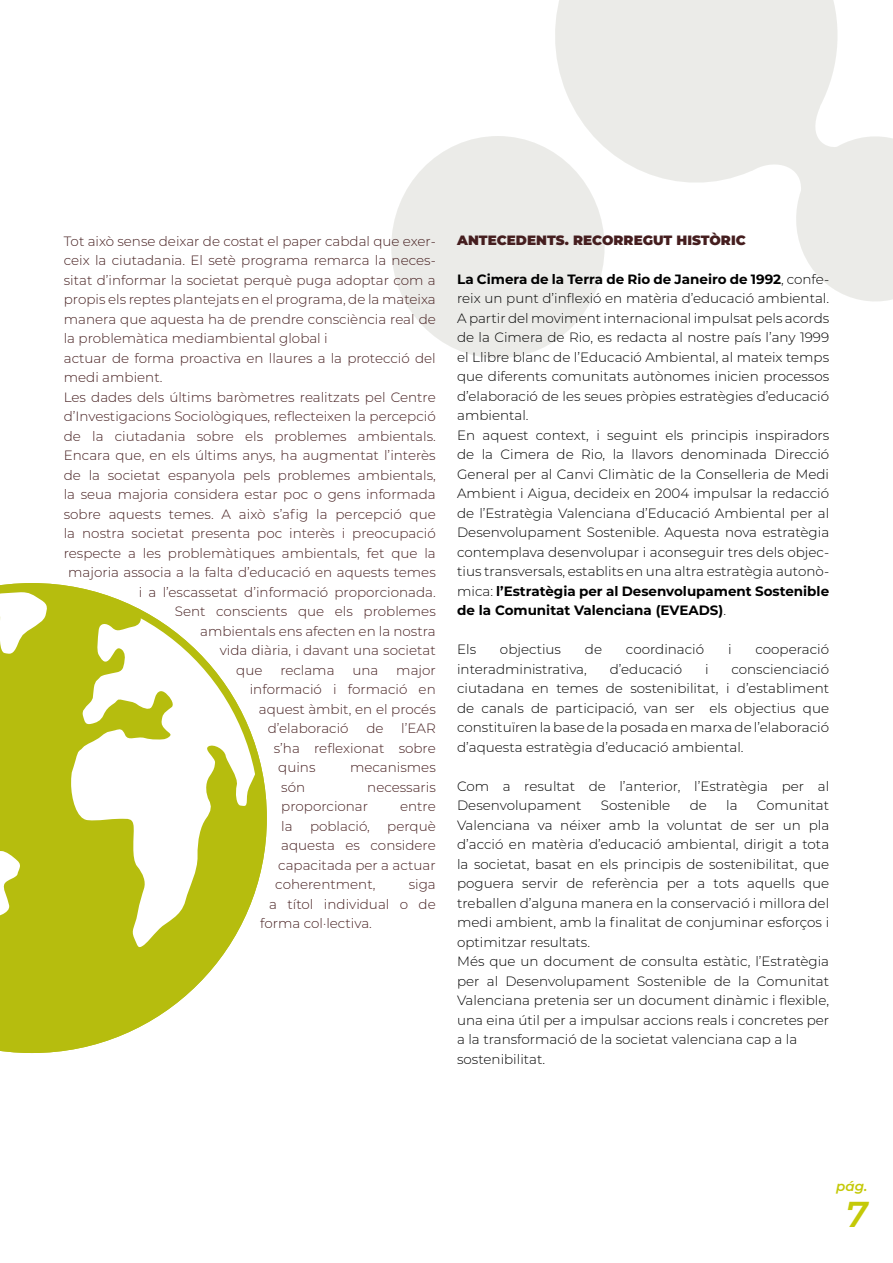
<style>
.page{position:relative;width:893px;height:1263px;background:#fff}
.page>*{position:absolute;margin:0;border:0;box-sizing:border-box;transform-origin:0 0}
.t1{font:italic 600 36px "Montserrat";color:#c4c907}
.t2{font:300 13.5px/19.5px "Montserrat";color:#000}
.t3{font:300 13.5px/19.5px "Montserrat";color:#451e1f}
.t4{font:900 13.5px "Montserrat";color:#451e1f}
.t5{font:italic 600 13.5px "Montserrat";color:#c4c907}
.s1{font-weight:700}
</style>
<div class="page">
<svg style="left:555px;top:0;width:338px;height:302px;fill:#ebebe8"></svg>
<div style="left:391px;top:136px;width:214px;height:222px;background:#ebebe8;border-radius:50%"></div>
<svg style="left:0;top:583px;width:267px;height:470px"></svg>
<p class="t3" style="left:64px;top:231px;width:374px">Tot això sense deixar de costat el paper cabdal que exer-</p>
<p class="t3" style="left:64px;top:250px;width:374px">ceix la ciutadania. El setè programa remarca la neces-</p>
<p class="t3" style="left:64px;top:270px;width:373px">sitat d’informar la societat perquè puga adoptar com a</p>
<p class="t3" style="left:64px;top:289px;width:373px">propis els reptes plantejats en el programa, de la mateixa</p>
<p class="t3" style="left:64px;top:309px;width:374px">manera que aquesta ha de prendre consciència real de</p>
<p class="t3" style="left:64px;top:328px;width:266px">la problemàtica mediambiental global i</p>
<p class="t3" style="left:64px;top:348px;width:373px">actuar de forma proactiva en llaures a la protecció del</p>
<p class="t3" style="left:64px;top:367px;width:100px">medi ambient.</p>
<p class="t3" style="left:64px;top:387px;width:374px">Les dades dels últims baròmetres realitzats pel Centre</p>
<p class="t3" style="left:64px;top:406px;width:374px">d’Investigacions Sociològiques, reflecteixen la percepció</p>
<p class="t3" style="left:64px;top:426px;width:374px">de la ciutadania sobre els problemes ambientals.</p>
<p class="t3" style="left:64px;top:445px;width:373px">Encara que, en els últims anys, ha augmentat l’interès</p>
<p class="t3" style="left:64px;top:465px;width:374px">de la societat espanyola pels problemes ambientals,</p>
<p class="t3" style="left:64px;top:484px;width:373px">la seua majoria considera estar poc o gens informada</p>
<p class="t3" style="left:64px;top:504px;width:373px">sobre aquests temes. A això s’afig la percepció que</p>
<p class="t3" style="left:64px;top:523px;width:374px">la nostra societat presenta poc interès i preocupació</p>
<p class="t3" style="left:64px;top:543px;width:374px">respecte a les problemàtiques ambientals, fet que la</p>
<p class="t3" style="left:68px;top:562px;width:369px">majoria associa a la falta d’educació en aquests temes</p>
<p class="t3" style="left:139px;top:582px;width:298px">i a l’escassetat d’informació proporcionada.</p>
<p class="t3" style="left:175px;top:601px;width:262px">Sent conscients que els problemes</p>
<p class="t3" style="left:200px;top:621px;width:237px">ambientals ens afecten en la nostra</p>
<p class="t3" style="left:220px;top:640px;width:217px">vida diària, i davant una societat</p>
<p class="t3" style="left:236px;top:660px;width:28px">que</p>
<p class="t3" style="left:280px;top:660px;width:56px">reclama</p>
<p class="t3" style="left:352px;top:660px;width:27px">una</p>
<p class="t3" style="left:396px;top:660px;width:41px">major</p>
<p class="t3" style="left:250px;top:679px;width:187px">informació i formació en</p>
<p class="t3" style="left:259px;top:699px;width:179px">aquest àmbit, en el procés</p>
<p class="t3" style="left:268px;top:718px;width:82px">d’elaboració</p>
<p class="t3" style="left:366px;top:718px;width:19px">de</p>
<p class="t3" style="left:401px;top:718px;width:36px">l’EAR</p>
<p class="t3" style="left:274px;top:738px;width:164px">s’ha reflexionat sobre</p>
<p class="t3" style="left:278px;top:757px;width:39px">quins</p>
<p class="t3" style="left:350px;top:757px;width:87px">mecanismes</p>
<p class="t3" style="left:281px;top:777px;width:25px">són</p>
<p class="t3" style="left:281px;top:777px;width:156px;text-indent:86px">necessaris proporcionar</p>
<p class="t3" style="left:400px;top:796px;width:37px">entre</p>
<p class="t3" style="left:281px;top:816px;width:13px">la</p>
<p class="t3" style="left:310px;top:816px;width:61px">població,</p>
<p class="t3" style="left:387px;top:816px;width:50px">perquè</p>
<p class="t3" style="left:281px;top:835px;width:156px">aquesta es considere</p>
<p class="t3" style="left:278px;top:854px;width:159px">capacitada per a actuar</p>
<p class="t3" style="left:275px;top:874px;width:102px">coherentment,</p>
<p class="t3" style="left:409px;top:874px;width:29px">siga</p>
<p class="t3" style="left:269px;top:893px;width:168px">a títol individual o de</p>
<p class="t3" style="left:260px;top:913px;width:113px">forma col·lectiva.</p>
<p class="t4" style="left:457px;top:230px;width:290px">ANTECEDENTS. RECORREGUT HISTÒRIC</p>
<p class="t2" style="left:457px;top:269px;width:374px"><span class="s1">La Cimera de la Terra de Rio de Janeiro de 1992</span>, confe&shy;reix un punt d’inflexió en matèria d’educació ambiental.<br>A partir del moviment internacional impulsat pels acords de la Cimera de Rio, es redacta al nostre país l’any 1999 el Llibre blanc de l’Educació Ambiental, al mateix temps que diferents comunitats autònomes inicien processos d’elaboració de les seues pròpies estratègies d’educació ambiental.<br>En aquest context, i seguint els principis inspiradors de la Cimera de Rio, la llavors denominada Direcció General per al Canvi Climàtic de la Conselleria de Medi Ambient i Aigua, decideix en 2004 impulsar la redacció de l’Estratègia Valenciana d’Educació Ambiental per al Desenvolupament Sostenible. Aquesta nova estratègia contemplava desenvolupar i aconseguir tres dels objec&shy;tius transversals, establits en una altra estratègia autonò&shy;mica: <span class="s1">l’Estratègia per al Desenvolupament Sostenible de la Comunitat Valenciana (EVEADS)</span>.</p>
<p class="t2" style="left:457px;top:639px;width:21px">Els</p>
<p class="t2" style="left:500px;top:639px;width:63px">objectius</p>
<p class="t2" style="left:585px;top:639px;width:19px">de</p>
<p class="t2" style="left:626px;top:639px;width:80px">coordinació</p>
<p class="t2" style="left:728px;top:639px;width:5px">i</p>
<p class="t2" style="left:755px;top:639px;width:75px">cooperació</p>
<p class="t2" style="left:457px;top:659px;width:131px">interadministrativa,</p>
<p class="t2" style="left:610px;top:659px;width:74px">d’educació</p>
<p class="t2" style="left:705px;top:659px;width:5px">i</p>
<p class="t2" style="left:457px;top:659px;width:374px;text-align:justify;text-indent:274px">conscienciació ciutadana en temes de sostenibilitat, i d’establiment de canals de participació, van ser els objectius que constituïren la base de la posada en marxa de l’elaboració d’aquesta estratègia d’educació ambiental.</p>
<p class="t2" style="left:457px;top:776px;width:374px">Com a resultat de l’anterior, l’Estratègia per al<br>Desenvolupament</p>
<p class="t2" style="left:601px;top:795px;width:71px">Sostenible</p>
<p class="t2" style="left:690px;top:795px;width:19px">de</p>
<p class="t2" style="left:726px;top:795px;width:13px">la</p>
<p class="t2" style="left:457px;top:795px;width:374px;text-indent:300px">Comunitat Valenciana va néixer amb la voluntat de ser un pla d’acció en matèria d’educació ambiental, dirigit a tota la societat, basat en els principis de sostenibilitat, que poguera servir de referència per a tots aquells que treballen d’alguna manera en la conservació i millora del medi ambient, amb la finalitat de conjuminar esforços i optimitzar resultats.<br>Més que un document de consulta estàtic, l’Estratègia per al Desenvolupament Sostenible de la Comunitat Valenciana pretenia ser un document dinàmic i flexible, una eina útil per a impulsar accions reals i concretes per a la transformació de la societat valenciana cap a la sostenibilitat.</p>
<p class="t5" style="left:836px;top:1176px;width:33px">pág.</p>
<h1 class="t1" style="left:846px;top:1189px;width:23px">7</h1>
</div>
